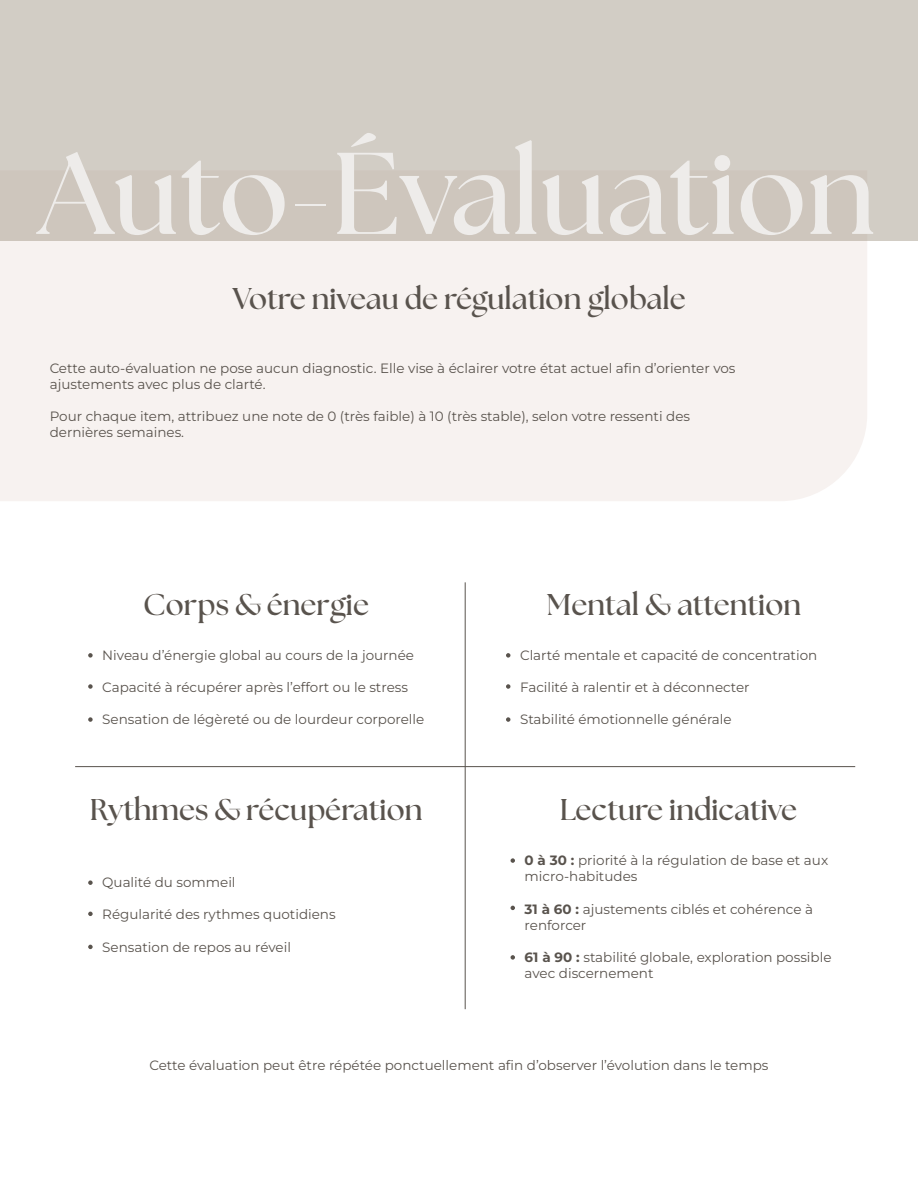
<style>
.page{position:relative;width:918px;height:1188px;background:#fff}
.page>*{position:absolute;margin:0;border:0;box-sizing:border-box;transform-origin:0 0}
.t1{font:700 115.95px "The Seasons";color:#eeecea}
.t2{font:700 30px "The Seasons";color:#59534d}
.t3{font:13.5px/16.2px "Montserrat";color:#59534d}
.s1{font-weight:700}
</style>
<div class="page">
<div style="left:0;top:240px;width:867px;height:261px;background:#f7f2f0"></div>
<div style="left:0;top:0;width:918px;height:240px;background:#d2cdc5"></div>
<svg style="left:88px;top:653px;width:5px;height:5px"></svg>
<svg style="left:88px;top:684px;width:5px;height:5px"></svg>
<svg style="left:88px;top:717px;width:5px;height:5px"></svg>
<svg style="left:88px;top:880px;width:5px;height:5px"></svg>
<svg style="left:88px;top:912px;width:5px;height:4px"></svg>
<svg style="left:88px;top:945px;width:5px;height:4px"></svg>
<svg style="left:511px;top:858px;width:4px;height:5px"></svg>
<svg style="left:511px;top:906px;width:4px;height:4px"></svg>
<svg style="left:511px;top:955px;width:4px;height:5px"></svg>
<svg style="left:506px;top:653px;width:4px;height:5px"></svg>
<svg style="left:506px;top:684px;width:4px;height:5px"></svg>
<svg style="left:506px;top:717px;width:4px;height:5px"></svg>
<hr style="left:465px;top:582px;width:1px;height:427px;background:#59534d">
<hr style="left:75px;top:766px;width:780px;height:1px;background:#59534d">
<h1 class="t1" style="left:39px;top:116px;width:838px">Auto-Évaluation</h1>
<h2 class="t2" style="left:232px;top:278px;width:455px">Votre niveau de régulation globale</h2>
<p class="t3" style="left:50px;top:361px;width:687px">Cette auto-évaluation ne pose aucun diagnostic. Elle vise à éclairer votre état actuel afin d’orienter vos ajustements avec plus de clarté.</p>
<p class="t3" style="left:50px;top:409px;width:642px">Pour chaque item, attribuez une note de 0 (très faible) à 10 (très stable), selon votre ressenti des dernières semaines.</p>
<h2 class="t2" style="left:143px;top:585px;width:227px">Corps &amp; énergie</h2>
<p class="t3" style="left:102px;top:648px;width:313px">Niveau d’énergie global au cours de la journée</p>
<p class="t3" style="left:102px;top:680px;width:307px">Capacité à récupérer après l’effort ou le stress</p>
<p class="t3" style="left:102px;top:713px;width:324px">Sensation de légèreté ou de lourdeur corporelle</p>
<h2 class="t2" style="left:90px;top:790px;width:334px">Rythmes &amp; récupération</h2>
<p class="t3" style="left:102px;top:875px;width:135px">Qualité du sommeil</p>
<p class="t3" style="left:102px;top:908px;width:235px">Régularité des rythmes quotidiens</p>
<p class="t3" style="left:102px;top:940px;width:190px">Sensation de repos au réveil</p>
<h2 class="t2" style="left:547px;top:585px;width:256px">Mental &amp; attention</h2>
<p class="t3" style="left:520px;top:648px;width:299px">Clarté mentale et capacité de concentration</p>
<p class="t3" style="left:520px;top:680px;width:231px">Facilité à ralentir et à déconnecter</p>
<p class="t3" style="left:520px;top:713px;width:213px">Stabilité émotionnelle générale</p>
<h2 class="t2" style="left:560px;top:790px;width:239px">Lecture indicative</h2>
<p class="t3" style="left:525px;top:853px;width:305px"><span class="s1">0 à 30 :</span> priorité à la régulation de base et aux micro-habitudes</p>
<p class="t3" style="left:525px;top:902px;width:290px"><span class="s1">31 à 60 :</span> ajustements ciblés et cohérence à renforcer</p>
<p class="t3" style="left:525px;top:950px;width:308px"><span class="s1">61 à 90 :</span> stabilité globale, exploration possible avec discernement</p>
<p class="t3" style="left:150px;top:1058px;width:620px">Cette évaluation peut être répétée ponctuellement afin d’observer l’évolution dans le temps</p>
</div>
